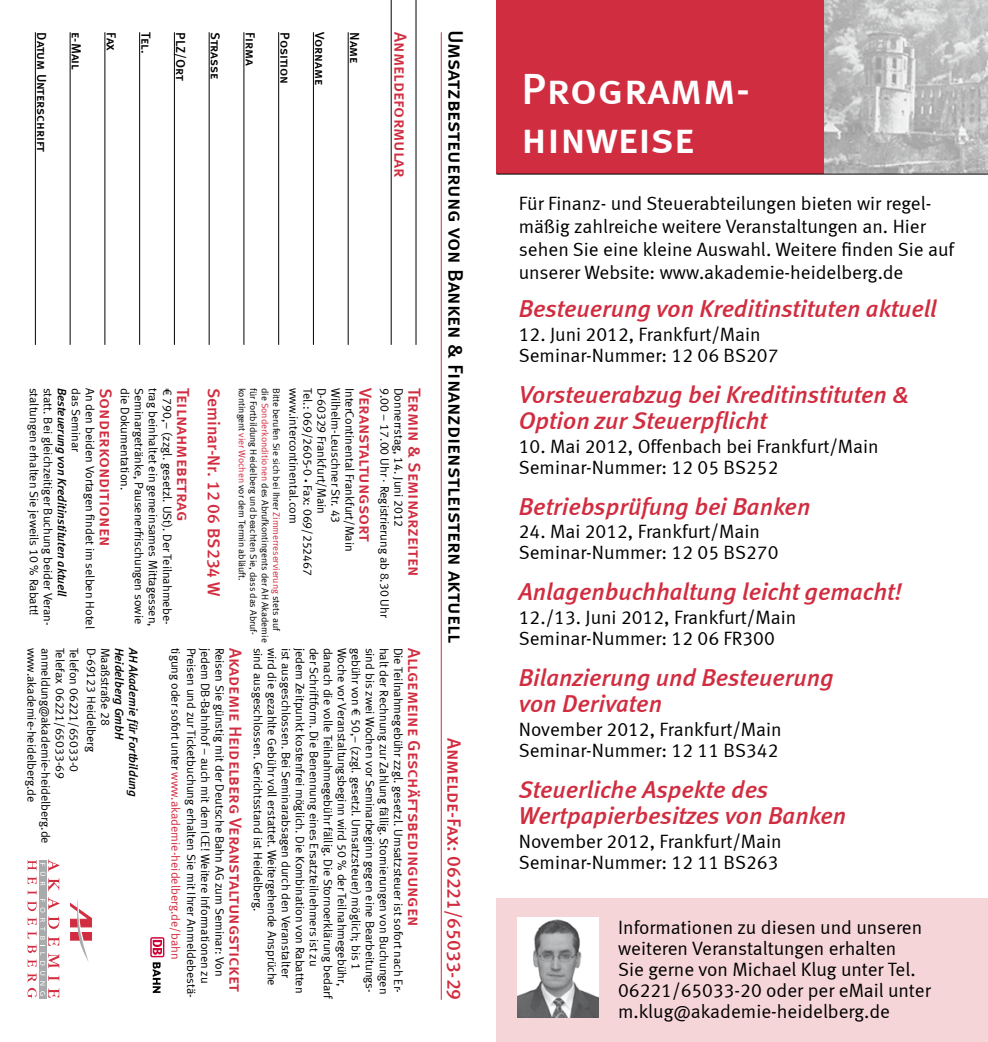
<style>
.page{position:relative;width:988px;height:1042px;background:#fff}
.page>*{position:absolute;margin:0;border:0;box-sizing:border-box;transform-origin:0 0}
.t1{font:43.75px/49px "Meta Medium LF Caps";color:#fff}
.t2{font:italic 24.5px/26.2px "Meta Medium LF";color:#d12d40}
.t3{font:21px "Meta Medium LF Caps";letter-spacing:-.005em;color:#000}
.t4{font:19.25px/21px "Meta Normal LF";color:#000}
.t5{font:19.25px "Meta Medium LF Caps";color:#d12d40}
.t6{font:17.5px "Meta Medium LF Caps";letter-spacing:-.005em;color:#d12d40}
.t7{font:17.5px "Meta Medium LF";color:#d12d40}
.t8{font:13.12px "Meta Medium LF Caps";letter-spacing:-.005em;color:#000}
.t9{font:12.25px "Meta Normal LF";color:#000}
.t10{font:italic 12.25px "Meta Medium LF";color:#000}
.t11{font:12.25px "Meta Normal LF";color:#d12d40}
.t12{font:9.62px/11.4px "Meta Normal LF";color:#000}
.s1{font-size:7px}
.s2{color:#d12d40}
.s3{color:#000}
</style>
<div class="page">
<div style="left:496px;top:0;width:327px;height:174px;background:#d12d40"></div>
<hr style="left:440px;top:32px;width:1px;height:968px;background:#d12d40">
<hr style="left:415px;top:0;width:1px;height:345px;background:#000">
<hr style="left:390px;top:0;width:1px;height:345px;background:#000">
<hr style="left:347px;top:32px;width:1px;height:313px;background:#000">
<hr style="left:313px;top:32px;width:1px;height:313px;background:#000">
<hr style="left:278px;top:32px;width:1px;height:313px;background:#000">
<hr style="left:243px;top:32px;width:1px;height:313px;background:#000">
<hr style="left:209px;top:32px;width:1px;height:313px;background:#000">
<hr style="left:174px;top:32px;width:1px;height:313px;background:#000">
<hr style="left:139px;top:32px;width:1px;height:313px;background:#000">
<hr style="left:104px;top:32px;width:1px;height:313px;background:#000">
<hr style="left:70px;top:32px;width:1px;height:313px;background:#000">
<hr style="left:35px;top:32px;width:1px;height:313px;background:#000">
<svg style="left:70px;top:899px;width:22px;height:63px"></svg>
<svg style="left:28px;top:859px;width:31px;height:139px"></svg>
<div style="left:496px;top:898px;width:491px;height:144px;background:#f6d5d9"></div>
<hr style="left:496px;top:174px;width:491px;height:1px;background:#000">
<svg style="left:150px;top:937px;width:14px;height:20px"></svg>
<div style="left:152px;top:938px;width:11px;height:18px;background:#fcf2f4"></div>
<svg style="left:153px;top:940px;width:9px;height:15px"></svg>
<svg style="left:153px;top:962px;width:7px;height:31px"></svg>
<img style="left:823px;top:0;width:164px;height:174px">
<img style="left:517px;top:917px;width:81px;height:100px">
<p class="t8" style="left:49px;top:32px;width:121px;rotate:90deg">Datum Unterschrift</p>
<p class="t8" style="left:84px;top:32px;width:39px;rotate:90deg">e-Mail</p>
<p class="t8" style="left:119px;top:32px;width:20px;rotate:90deg">Fax</p>
<p class="t8" style="left:154px;top:32px;width:22px;rotate:90deg">Tel.</p>
<p class="t8" style="left:188px;top:32px;width:50px;rotate:90deg">PLZ/Ort</p>
<p class="t8" style="left:223px;top:32px;width:48px;rotate:90deg">Strasse</p>
<p class="t8" style="left:258px;top:32px;width:35px;rotate:90deg">Firma</p>
<p class="t8" style="left:292px;top:32px;width:54px;rotate:90deg">Position</p>
<p class="t8" style="left:327px;top:32px;width:54px;rotate:90deg">Vorname</p>
<p class="t8" style="left:362px;top:32px;width:33px;rotate:90deg">Name</p>
<h3 class="t6" style="left:410px;top:32px;width:147px;rotate:90deg">Anmeldeformular</h3>
<h3 class="t3" style="left:467px;top:30px;width:614px;rotate:90deg">Umsatzbesteuerung von Banken &amp; Finanzdienstleistern aktuell</h3>
<p class="t9" style="left:405px;top:647px;width:347px;rotate:90deg">Die Teilnahmegebühr zzgl. gesetzl. Umsatzsteuer ist sofort nach Er-</p>
<h3 class="t6" style="left:424px;top:647px;width:280px;rotate:90deg">Allgemeine Geschäftsbedingungen</h3>
<p class="t9" style="left:314px;top:388px;width:190px;rotate:90deg">Tel.: 069/2605-0 <span class="s1">•</span> Fax: 069/252467</p>
<p class="t9" style="left:328px;top:388px;width:127px;rotate:90deg">D-60329 Frankfurt/Main</p>
<p class="t9" style="left:342px;top:388px;width:137px;rotate:90deg">Wilhelm-Leuschner Str. 43</p>
<p class="t9" style="left:356px;top:388px;width:165px;rotate:90deg">InterContinental Frankfurt/Main</p>
<h3 class="t6" style="left:375px;top:388px;width:156px;rotate:90deg">Veranstaltungsort</h3>
<p class="t9" style="left:391px;top:388px;width:232px;rotate:90deg">9.00 – 17.00 Uhr · Registrierung ab 8.30 Uhr</p>
<p class="t9" style="left:405px;top:388px;width:141px;rotate:90deg">Donnerrstag, 14. Juni 2012</p>
<h3 class="t6" style="left:424px;top:388px;width:190px;rotate:90deg">Termin &amp; Seminarzeiten</h3>
<p class="t9" style="left:55px;top:388px;width:239px;rotate:90deg">statt. Bei gleichzeitiger Buchung beider Veran-</p>
<p class="t10" style="left:69px;top:388px;width:210px;rotate:90deg">Besteuerung von Kreditinstituten aktuell</p>
<p class="t9" style="left:83px;top:388px;width:66px;rotate:90deg">das Seminar</p>
<p class="t9" style="left:97px;top:388px;width:242px;rotate:90deg">An den beiden Vortagen findet im selben Hotel</p>
<h3 class="t6" style="left:116px;top:388px;width:160px;rotate:90deg">Sonderkonditionen</h3>
<p class="t9" style="left:132px;top:388px;width:104px;rotate:90deg">die Dokumentation.</p>
<p class="t9" style="left:146px;top:388px;width:238px;rotate:90deg">Seminargetränke, Pausenerfrischungen sowie</p>
<p class="t9" style="left:160px;top:388px;width:240px;rotate:90deg">trag beinhaltet ein gemeinsames Mittagessen,</p>
<p class="t12" style="left:282px;top:388px;width:245px;rotate:90deg">Bitte berufen Sie sich bei Ihrer <span class="s2">Zimmerreservierung</span> stets auf</p>
<p class="t9" style="left:300px;top:388px;width:137px;rotate:90deg">www.intercontinental.com</p>
<p class="t9" style="left:174px;top:388px;width:238px;rotate:90deg">€ 790,– (zzgl. gesetzl. USt). Der Teilnahmebe-</p>
<h3 class="t6" style="left:193px;top:388px;width:135px;rotate:90deg">Teilnahmebetrag</h3>
<h3 class="t7" style="left:224px;top:388px;width:210px;rotate:90deg">Seminar-Nr. 12 06 BS234 W</h3>
<p class="t12" style="left:271px;top:388px;width:256px;rotate:90deg">die <span class="s2">Sonderkonditionen</span> des Abrufkontingents der AH Akademie für Fortbildung Heidelberg und beachten Sie, dass das Abruf&shy;kontingent <span class="s2">vier Wochen</span> vor dem Termin abläuft.</p>
<p class="t9" style="left:41px;top:388px;width:230px;rotate:90deg">staltungen erhalten Sie jeweils 10 % Rabatt!</p>
<p class="t9" style="left:81px;top:647px;width:126px;rotate:90deg">Telefon 06221/65033-0</p>
<p class="t9" style="left:98px;top:647px;width:106px;rotate:90deg">D-69123 Heidelberg</p>
<p class="t9" style="left:112px;top:647px;width:80px;rotate:90deg">Maaßstraße 28</p>
<p class="t10" style="left:127px;top:647px;width:94px;rotate:90deg">Heidelberg GmbH</p>
<p class="t10" style="left:141px;top:647px;width:151px;rotate:90deg">AH Akademie für Fortbildung</p>
<p class="t9" style="left:198px;top:647px;width:351px;rotate:90deg">Preisen und zur Ticketbuchung erhalten Sie mit Ihrer Anmeldebestä-</p>
<p class="t9" style="left:212px;top:647px;width:337px;rotate:90deg">jedem DB-Bahnhof − auch mit dem ICE! Weitere Informationen zu</p>
<p class="t9" style="left:226px;top:647px;width:330px;rotate:90deg">Reisen Sie günstig mit der Deutsche Bahn AG zum Seminar: Von</p>
<h3 class="t6" style="left:245px;top:647px;width:346px;rotate:90deg">Akademie Heidelberg Veranstaltungsticket</h3>
<p class="t9" style="left:265px;top:647px;width:266px;rotate:90deg">sind ausgeschlossen. Gerichtsstand ist Heidelberg.</p>
<p class="t9" style="left:279px;top:647px;width:340px;rotate:90deg">wird die gezahlte Gebühr voll erstattet. Weitergehende Ansprüche</p>
<p class="t9" style="left:293px;top:647px;width:332px;rotate:90deg">ist ausgeschlossen. Bei Seminarabsagen durch den Veranstalter</p>
<p class="t9" style="left:307px;top:647px;width:347px;rotate:90deg">jedem Zeitpunkt kostenfrei möglich. Die Kombination von Rabatten</p>
<p class="t9" style="left:321px;top:647px;width:320px;rotate:90deg">der Schriftform. Die Benennung eines Ersatzteilnehmers ist zu</p>
<p class="t9" style="left:335px;top:647px;width:353px;rotate:90deg">danach die volle Teilnahmegebühr fällig. Die Stornoerklärung bedarf</p>
<p class="t9" style="left:349px;top:647px;width:340px;rotate:90deg">Woche vor Veranstaltungsbeginn wird 50 % der Teilnahmegebühr,</p>
<p class="t9" style="left:363px;top:647px;width:324px;rotate:90deg">gebühr von € 50,– (zzgl. gesetzl. Umsatzsteuer) möglich; bis 1</p>
<p class="t9" style="left:39px;top:647px;width:156px;rotate:90deg">www.akademie-heidelberg.de</p>
<p class="t9" style="left:53px;top:647px;width:198px;rotate:90deg">anmeldung@akademie-heidelberg.de</p>
<p class="t9" style="left:67px;top:647px;width:133px;rotate:90deg">Telefax 06221/65033-69</p>
<p class="t11" style="left:183px;top:647px;width:313px;rotate:90deg"><span class="s3">tigung oder sofort unter</span> www.akademie-heidelberg.de/bahn</p>
<p class="t9" style="left:377px;top:647px;width:347px;rotate:90deg">sind bis zwei Wochen vor Seminarbeginn gegen eine Bearbeitungs-</p>
<p class="t9" style="left:391px;top:647px;width:348px;rotate:90deg">halt der Rechnung zur Zahlung fällig. Stornierungen von Buchungen</p>
<h3 class="t5" style="left:465px;top:738px;width:264px;rotate:90deg">Anmelde-Fax: 06221/65033-29</h3>
<h1 class="t1" style="left:521px;top:64px;width:230px">Programm&shy;hinweise</h1>
<h3 class="t4" style="left:518px;top:192px;width:437px;line-height:22.8px">Für Finanz- und Steuerabteilungen bieten wir regel&shy;mäßig zahlreiche weitere Veranstaltungen an. Hier sehen Sie eine kleine Auswahl. Weitere finden Sie auf unserer Website: www.akademie-heidelberg.de</h3>
<h2 class="t2" style="left:518px;top:295px;width:419px">Besteuerung von Kreditinstituten aktuell</h2>
<h3 class="t4" style="left:518px;top:323px;width:261px">12. Juni 2012, Frankfurt/Main<br>Seminar-Nummer: 12 06 BS207</h3>
<h2 class="t2" style="left:518px;top:381px;width:392px">Vorsteuerabzug bei Kreditinstituten &amp;<br>Option zur Steuerpflicht</h2>
<h3 class="t4" style="left:518px;top:435px;width:361px">10. Mai 2012, Offenbach bei Frankfurt/Main<br>Seminar-Nummer: 12 05 BS252</h3>
<h2 class="t2" style="left:518px;top:493px;width:293px">Betriebsprüfung bei Banken</h2>
<h3 class="t4" style="left:518px;top:521px;width:261px">24. Mai 2012, Frankfurt/Main<br>Seminar-Nummer: 12 05 BS270</h3>
<h2 class="t2" style="left:518px;top:578px;width:384px">Anlagenbuchhaltung leicht gemacht!</h2>
<h3 class="t4" style="left:518px;top:606px;width:279px">12./13. Juni 2012, Frankfurt/Main<br>Seminar-Nummer: 12 06 FR300</h3>
<h2 class="t2" style="left:518px;top:664px;width:316px">Bilanzierung und Besteuerung von Derivaten</h2>
<h3 class="t4" style="left:518px;top:718px;width:264px">November 2012, Frankfurt/Main<br>Seminar-Nummer: 12 11 BS342</h3>
<h2 class="t2" style="left:518px;top:776px;width:328px">Steuerliche Aspekte des<br>Wertpapierbesitzes von Banken</h2>
<h3 class="t4" style="left:518px;top:830px;width:264px">November 2012, Frankfurt/Main<br>Seminar-Nummer: 12 11 BS263</h3>
<h3 class="t4" style="left:618px;top:916px;width:314px">Informationen zu diesen und unseren weiteren Veranstaltungen erhalten<br>Sie gerne von Michael Klug unter Tel.<br>06221/65033-20 oder per eMail unter m.klug@akademie-heidelberg.de</h3>
</div>
